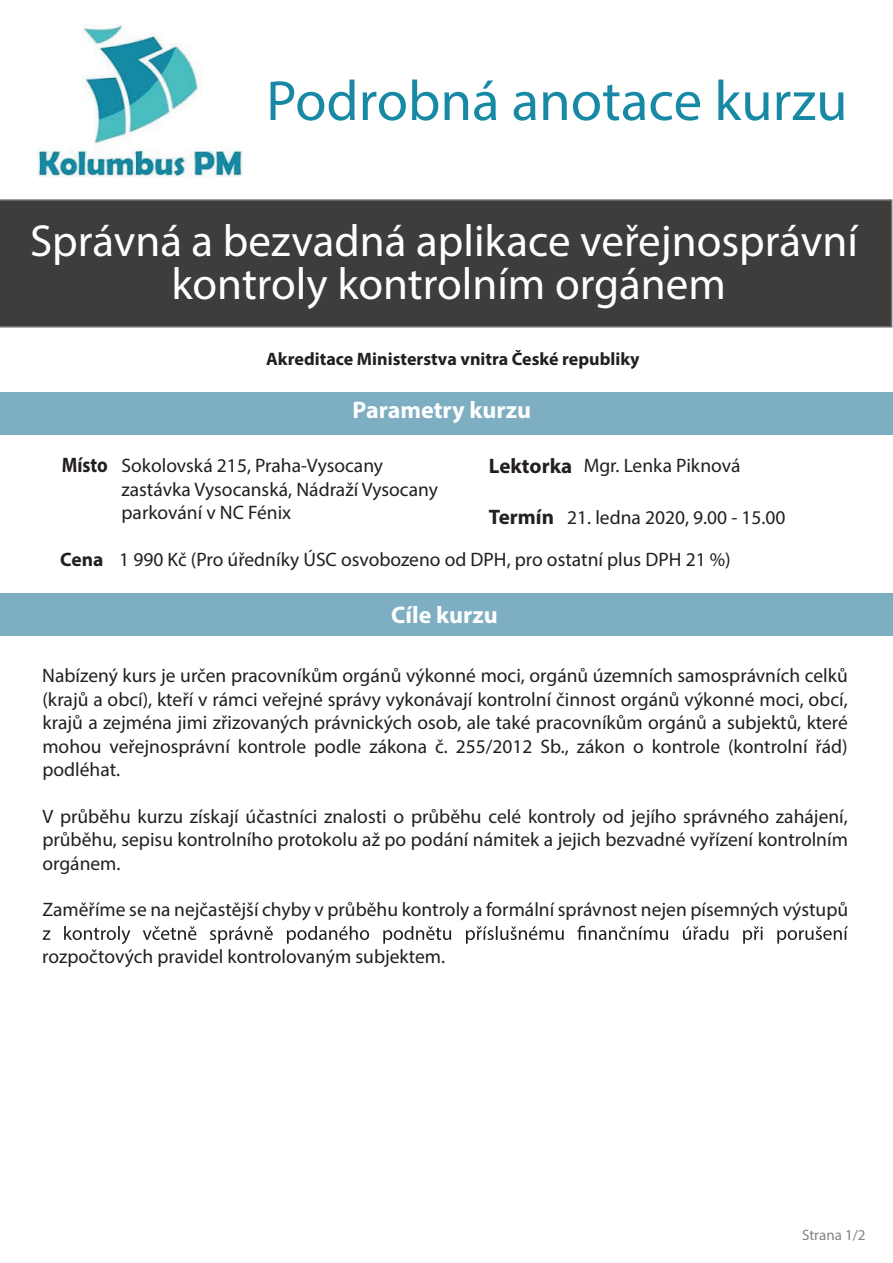
<style>
.page{position:relative;width:893px;height:1263px;background:#fff}
.page>*{position:absolute;margin:0;border:0;box-sizing:border-box;transform-origin:0 0}
.t1{font:57px "Myriad Pro";color:#1889a5}
.t2{font:45px/43.5px "Myriad Pro";color:#fff;text-align:center}
.t3{font:700 24px "Myriad Pro";color:#fff}
.t4{font:700 21px "Myriad Pro";color:#231f20}
.t5{font:700 21px "Myriad Pro";color:#231f20;scale:.88 1}
.t6{font:19.5px/23.4px "Myriad Pro";color:#231f20;text-align:justify}
.t7{font:700 18px "Myriad Pro";color:#231f20}
.t8{font:15px "Myriad Pro";color:#808285}
.s1{font-weight:700}
</style>
<div class="page">
<div style="left:0;top:199px;width:892px;height:129px;background:#3e3d3c"></div>
<div style="left:0;top:392px;width:893px;height:42px;background:#7eaec2"></div>
<div style="left:0;top:593px;width:893px;height:42px;background:#7eaec2"></div>
<svg style="left:43px;top:926px;width:805px;height:18px"></svg>
<img style="left:38px;top:24px;width:204px;height:153px">
<h1 class="t1" style="left:266px;top:66px;width:583px">Podrobná anotace kurzu</h1>
<h2 class="t2" style="left:30px;top:218px;width:829px">Správná a bezvadná aplikace veřejnosprávní kontroly kontrolním orgánem</h2>
<p class="t7" style="left:266px;top:347px;width:375px">Akreditace Ministerstva vnitra České republiky</p>
<p class="t3" style="left:353px;top:394px;width:180px">Parametry kurzu</p>
<p class="t5" style="left:62px;top:451px;width:54px">Místo</p>
<p class="t4" style="left:489px;top:453px;width:85px">Lektorka</p>
<p class="t4" style="left:489px;top:504px;width:67px">Termín</p>
<p class="t6" style="left:584px;top:453px;width:158px">Mgr. Lenka Piknová</p>
<p class="t6" style="left:122px;top:454px;width:318px;text-align:left">Sokolovská 215, Praha-Vysocany zastávka Vysocanská, Nádraží Vysocany parkování v NC Fénix</p>
<p class="t6" style="left:567px;top:506px;width:220px">21. ledna 2020, 9.00 - 15.00</p>
<p class="t6" style="left:60px;top:548px;width:672px"><span class="s1">Cena</span> 1 990 Kč (Pro úředníky ÚSC osvobozeno od DPH, pro ostatní plus DPH 21 %)</p>
<p class="t3" style="left:391px;top:599px;width:108px">Cíle kurzu</p>
<p class="t6" style="left:42px;top:664px;width:807px">Nabízený kurs je určen pracovníkům orgánů výkonné moci, orgánů územních samosprávních celků (krajů a obcí), kteří v rámci veřejné správy vykonávají kontrolní činnost orgánů výkonné moci, obcí, krajů a zejména jimi zřizovaných právnických osob, ale také pracovníkům orgánů a subjektů, které mohou veřejnosprávní kontrole podle zákona č. 255/2012 Sb., zákon o kontrole (kontrolní řád) podléhat.</p>
<p class="t6" style="left:42px;top:804px;width:807px">V průběhu kurzu získají účastníci znalosti o průběhu celé kontroly od jejího správného zahájení, průběhu, sepisu kontrolního protokolu až po podání námitek a jejich bezvadné vyřízení kontrolním orgánem.</p>
<p class="t6" style="left:42px;top:898px;width:807px">Zaměříme se na nejčastější chyby v průběhu kontroly a formální správnost nejen písemných výstupů</p>
<p class="t6" style="left:42px;top:945px;width:404px">rozpočtových pravidel kontrolovaným subjektem.</p>
<p class="t8" style="left:802px;top:1225px;width:65px">Strana 1/2</p>
</div>
